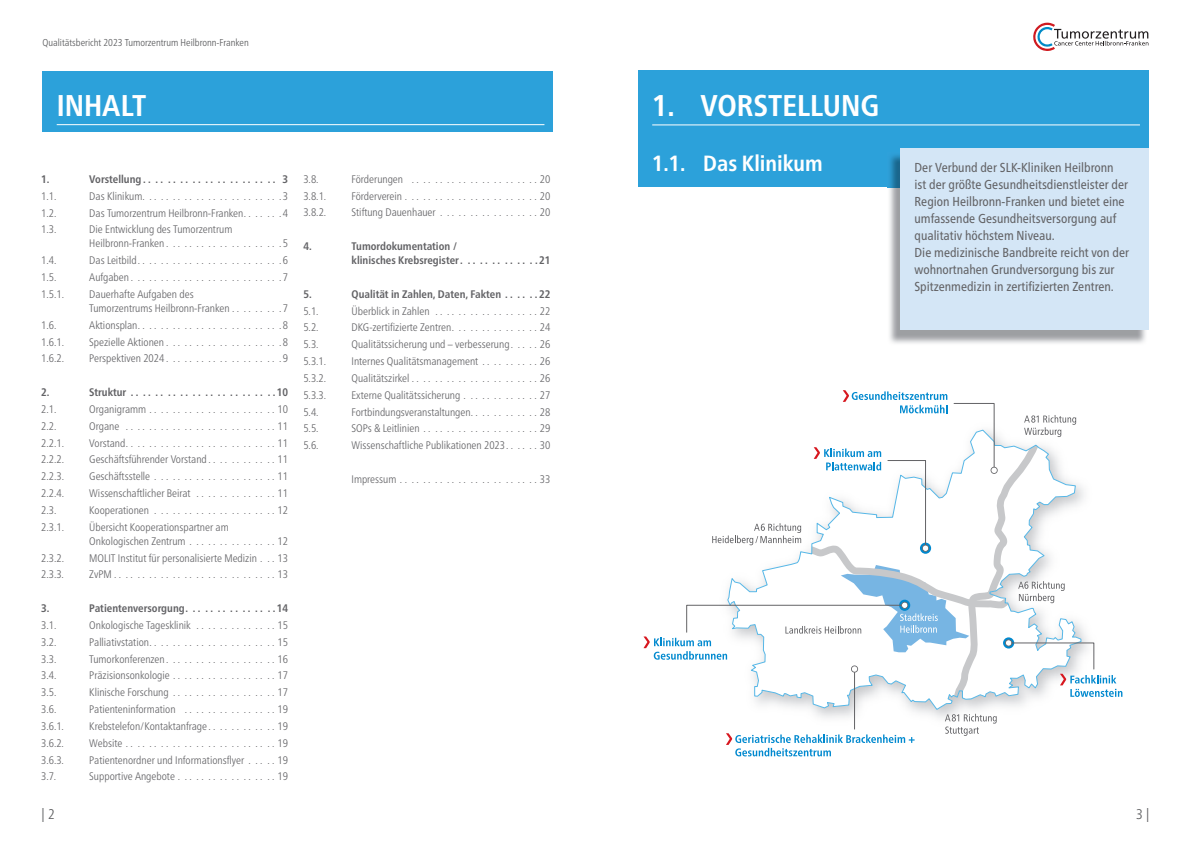
<style>
.page{position:relative;width:1191px;height:842px;background:#fff}
.page>*{position:absolute;margin:0;border:0;box-sizing:border-box;transform-origin:0 0}
.t1{font:700 condensed 30px "Frutiger Neue LTW1 G";color:#fff}
.t2{font:700 condensed 22px "Frutiger Neue LTW1 G";color:#fff}
.t3{font:300 condensed 14px "Frutiger Neue LTW1 G";color:#57585a}
.t4{font:condensed 13px/17px "Frutiger Neue LTW1 G";color:#636366}
.t5{font:300 condensed 11px/14px "Frutiger Neue LTW1 G";color:#636366}
.t6{font:700 condensed 11px/14px "Frutiger Neue LTW1 G";color:#636366}
.t7{font:300 condensed 10px "Frutiger Neue LTW1 G";color:#57585a}
</style>
<div class="page">
<div style="left:638px;top:71px;width:510px;height:116px;background:#2ca1da"></div>
<hr style="left:652px;top:125px;width:488px;height:1px;background:#fff">
<img style="left:888px;top:155px;width:259px;height:189px">
<div style="left:900px;top:148px;width:248px;height:181px;background:#d4e6f6"></div>
<div style="left:43px;top:71px;width:510px;height:61px;background:#2ca1da"></div>
<hr style="left:57px;top:124px;width:487px;height:1px;background:#fff">
<svg style="left:945px;top:714px;width:51px;height:22px"></svg>
<hr style="left:854px;top:669px;width:1px;height:60px;background:#636366">
<svg style="left:726px;top:733px;width:188px;height:23px"></svg>
<svg style="left:643px;top:390px;width:479px;height:316px"></svg>
<svg style="left:1033px;top:23px;width:115px;height:28px"></svg>
<p class="t7" style="left:43px;top:35px;width:208px">Qualitätsbericht 2023 Tumorzentrum Heilbronn-Franken</p>
<h1 class="t1" style="left:57px;top:83px;width:91px">INHALT</h1>
<p class="t6" style="left:41px;top:171px;width:10px">1.</p>
<p class="t6" style="left:89px;top:171px;width:200px">Vorstellung . . . . . . . . . . . . . . . . . . . . . . 3</p>
<p class="t5" style="left:41px;top:188px;width:17px">1.1.</p>
<p class="t5" style="left:89px;top:188px;width:200px">Das Klinikum. . . . . . . . . . . . . . . . . . . . . . . . 3</p>
<p class="t5" style="left:41px;top:205px;width:17px">1.2.</p>
<p class="t5" style="left:89px;top:205px;width:200px">Das Tumorzentrum Heilbronn-Franken. . . . . . . 4</p>
<p class="t5" style="left:41px;top:222px;width:17px">1.3.</p>
<p class="t5" style="left:89px;top:222px;width:200px">Die Entwicklung des Tumorzentrum<br>Heilbronn-Franken . . . . . . . . . . . . . . . . . . . . 5</p>
<p class="t5" style="left:41px;top:252px;width:17px">1.4.</p>
<p class="t5" style="left:89px;top:252px;width:200px">Das Leitbild. . . . . . . . . . . . . . . . . . . . . . . . . 6</p>
<p class="t5" style="left:41px;top:269px;width:17px">1.5.</p>
<p class="t5" style="left:89px;top:269px;width:200px">Aufgaben . . . . . . . . . . . . . . . . . . . . . . . . . . 7</p>
<p class="t5" style="left:41px;top:286px;width:24px">1.5.1.</p>
<p class="t5" style="left:89px;top:286px;width:200px">Dauerhafte Aufgaben des<br>Tumorzentrums Heilbronn-Franken . . . . . . . . . 7</p>
<p class="t5" style="left:41px;top:317px;width:17px">1.6.</p>
<p class="t5" style="left:89px;top:317px;width:200px">Aktionsplan. . . . . . . . . . . . . . . . . . . . . . . . . 8</p>
<p class="t5" style="left:41px;top:334px;width:24px">1.6.1.</p>
<p class="t5" style="left:89px;top:334px;width:200px">Spezielle Aktionen . . . . . . . . . . . . . . . . . . . . 8</p>
<p class="t5" style="left:41px;top:351px;width:24px">1.6.2.</p>
<p class="t5" style="left:89px;top:351px;width:200px">Perspektiven 2024 . . . . . . . . . . . . . . . . . . . . 9</p>
<p class="t6" style="left:41px;top:384px;width:10px">2.</p>
<p class="t6" style="left:89px;top:384px;width:200px">Struktur . . . . . . . . . . . . . . . . . . . . . . . . 10</p>
<p class="t5" style="left:41px;top:401px;width:17px">2.1.</p>
<p class="t5" style="left:89px;top:401px;width:200px">Organigramm . . . . . . . . . . . . . . . . . . . . . . 10</p>
<p class="t5" style="left:41px;top:418px;width:17px">2.2.</p>
<p class="t5" style="left:89px;top:418px;width:200px">Organe . . . . . . . . . . . . . . . . . . . . . . . . . . 11</p>
<p class="t5" style="left:41px;top:435px;width:24px">2.2.1.</p>
<p class="t5" style="left:89px;top:435px;width:200px">Vorstand. . . . . . . . . . . . . . . . . . . . . . . . . . 11</p>
<p class="t5" style="left:41px;top:452px;width:24px">2.2.2.</p>
<p class="t5" style="left:89px;top:452px;width:200px">Geschäftsführender Vorstand . . . . . . . . . . . . 11</p>
<p class="t5" style="left:41px;top:468px;width:24px">2.2.3.</p>
<p class="t5" style="left:89px;top:468px;width:200px">Geschäftsstelle . . . . . . . . . . . . . . . . . . . . . 11</p>
<p class="t5" style="left:41px;top:485px;width:24px">2.2.4.</p>
<p class="t5" style="left:89px;top:485px;width:200px">Wissenschaftlicher Beirat . . . . . . . . . . . . . . 11</p>
<p class="t5" style="left:41px;top:502px;width:17px">2.3.</p>
<p class="t5" style="left:89px;top:502px;width:200px">Kooperationen . . . . . . . . . . . . . . . . . . . . . 12</p>
<p class="t5" style="left:41px;top:519px;width:24px">2.3.1.</p>
<p class="t5" style="left:89px;top:519px;width:200px">Übersicht Kooperationspartner am<br>Onkologischen Zentrum . . . . . . . . . . . . . . . 12</p>
<p class="t5" style="left:41px;top:550px;width:24px">2.3.2.</p>
<p class="t5" style="left:89px;top:550px;width:200px">MOLIT Institut für personalisierte Medizin . . . 13</p>
<p class="t5" style="left:41px;top:567px;width:24px">2.3.3.</p>
<p class="t5" style="left:89px;top:567px;width:200px">ZvPM . . . . . . . . . . . . . . . . . . . . . . . . . . . . 13</p>
<p class="t6" style="left:41px;top:600px;width:10px">3.</p>
<p class="t6" style="left:89px;top:600px;width:200px">Patientenversorgung. . . . . . . . . . . . . . . 14</p>
<p class="t5" style="left:41px;top:617px;width:17px">3.1.</p>
<p class="t5" style="left:89px;top:617px;width:200px">Onkologische Tagesklinik . . . . . . . . . . . . . . 15</p>
<p class="t5" style="left:41px;top:634px;width:17px">3.2.</p>
<p class="t5" style="left:89px;top:634px;width:200px">Palliativstation. . . . . . . . . . . . . . . . . . . . . . 15</p>
<p class="t5" style="left:41px;top:651px;width:17px">3.3.</p>
<p class="t5" style="left:89px;top:651px;width:200px">Tumorkonferenzen . . . . . . . . . . . . . . . . . . . 16</p>
<p class="t5" style="left:41px;top:668px;width:17px">3.4.</p>
<p class="t5" style="left:89px;top:668px;width:200px">Präzisionsonkologie . . . . . . . . . . . . . . . . . . 17</p>
<p class="t5" style="left:41px;top:684px;width:17px">3.5.</p>
<p class="t5" style="left:89px;top:684px;width:200px">Klinische Forschung . . . . . . . . . . . . . . . . . . 17</p>
<p class="t5" style="left:41px;top:701px;width:17px">3.6.</p>
<p class="t5" style="left:89px;top:701px;width:200px">Patienteninformation . . . . . . . . . . . . . . . . 19</p>
<p class="t5" style="left:41px;top:718px;width:24px">3.6.1.</p>
<p class="t5" style="left:89px;top:718px;width:200px">Krebstelefon/Kontaktanfrage . . . . . . . . . . . . 19</p>
<p class="t5" style="left:41px;top:735px;width:24px">3.6.2.</p>
<p class="t5" style="left:89px;top:735px;width:200px">Website . . . . . . . . . . . . . . . . . . . . . . . . . . 19</p>
<p class="t5" style="left:41px;top:752px;width:24px">3.6.3.</p>
<p class="t5" style="left:89px;top:752px;width:200px">Patientenordner und Informationsflyer . . . . . 19</p>
<p class="t5" style="left:41px;top:769px;width:17px">3.7.</p>
<p class="t5" style="left:89px;top:769px;width:200px">Supportive Angebote . . . . . . . . . . . . . . . . . 19</p>
<p class="t5" style="left:303px;top:171px;width:17px">3.8.</p>
<p class="t5" style="left:351px;top:171px;width:200px">Förderungen . . . . . . . . . . . . . . . . . . . . . . 20</p>
<p class="t5" style="left:303px;top:188px;width:24px">3.8.1.</p>
<p class="t5" style="left:351px;top:188px;width:200px">Förderverein . . . . . . . . . . . . . . . . . . . . . . . 20</p>
<p class="t5" style="left:303px;top:205px;width:24px">3.8.2.</p>
<p class="t5" style="left:351px;top:205px;width:200px">Stiftung Dauenhauer . . . . . . . . . . . . . . . . . 20</p>
<p class="t6" style="left:303px;top:238px;width:10px">4.</p>
<p class="t6" style="left:351px;top:238px;width:200px">Tumordokumentation /<br>klinisches Krebsregister. . . . . . . . . . . . . 21</p>
<p class="t6" style="left:303px;top:286px;width:10px">5.</p>
<p class="t6" style="left:351px;top:286px;width:200px">Qualität in Zahlen, Daten, Fakten . . . . . . 22</p>
<p class="t5" style="left:303px;top:303px;width:17px">5.1.</p>
<p class="t5" style="left:351px;top:303px;width:200px">Überblick in Zahlen . . . . . . . . . . . . . . . . . . 22</p>
<p class="t5" style="left:303px;top:320px;width:17px">5.2.</p>
<p class="t5" style="left:351px;top:320px;width:200px">DKG-zertifizierte Zentren. . . . . . . . . . . . . . . 24</p>
<p class="t5" style="left:303px;top:337px;width:17px">5.3.</p>
<p class="t5" style="left:351px;top:337px;width:200px">Qualitätssicherung und – verbesserung. . . . . 26</p>
<p class="t5" style="left:303px;top:353px;width:24px">5.3.1.</p>
<p class="t5" style="left:351px;top:353px;width:200px">Internes Qualitätsmanagement . . . . . . . . . . 26</p>
<p class="t5" style="left:303px;top:370px;width:24px">5.3.2.</p>
<p class="t5" style="left:351px;top:370px;width:200px">Qualitätszirkel . . . . . . . . . . . . . . . . . . . . . . 26</p>
<p class="t5" style="left:303px;top:387px;width:24px">5.3.3.</p>
<p class="t5" style="left:351px;top:387px;width:200px">Externe Qualitätssicherung . . . . . . . . . . . . . 27</p>
<p class="t5" style="left:303px;top:404px;width:17px">5.4.</p>
<p class="t5" style="left:351px;top:404px;width:200px">Fortbindungsveranstaltungen. . . . . . . . . . . . 28</p>
<p class="t5" style="left:303px;top:421px;width:17px">5.5.</p>
<p class="t5" style="left:351px;top:421px;width:200px">SOPs &amp; Leitlinien . . . . . . . . . . . . . . . . . . . . 29</p>
<p class="t5" style="left:303px;top:437px;width:17px">5.6.</p>
<p class="t5" style="left:351px;top:437px;width:200px">Wissenschaftliche Publikationen 2023. . . . . . 30</p>
<p class="t5" style="left:351px;top:471px;width:200px">Impressum . . . . . . . . . . . . . . . . . . . . . . . . 33</p>
<h1 class="t1" style="left:652px;top:83px;width:229px">1. VORSTELLUNG</h1>
<h2 class="t2" style="left:652px;top:146px;width:172px">1.1. Das Klinikum</h2>
<p class="t4" style="left:914px;top:158px;width:216px">Der Verbund der SLK-Kliniken Heilbronn<br>ist der größte Gesundheitsdienstleister der Region Heilbronn-Franken und bietet eine umfassende Gesundheitsversorgung auf qualitativ höchstem Niveau.<br>Die medizinische Bandbreite reicht von der wohnortnahen Grundversorgung bis zur Spitzenmedizin in zertifizierten Zentren.</p>
<p class="t3" style="left:41px;top:804px;width:15px">| 2</p>
<p class="t3" style="left:1136px;top:804px;width:15px">3 |</p>
</div>
